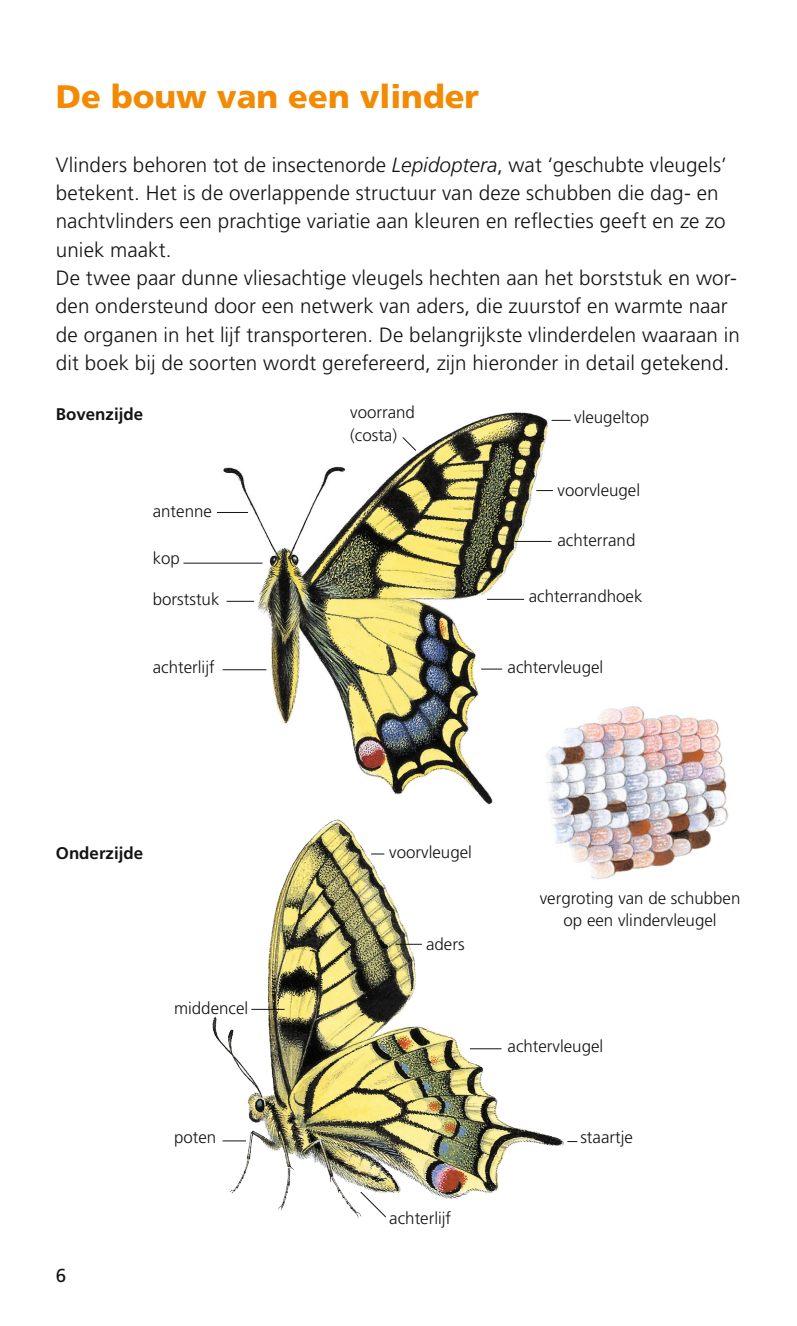
<style>
.page{position:relative;width:797px;height:1326px;background:#fff}
.page>*{position:absolute;margin:0;border:0;box-sizing:border-box;transform-origin:0 0}
.t1{font:900 32.5px "Frutiger LT";color:#f38a03}
.t2{font:300 20.5px/28.2px "Frutiger LT";letter-spacing:.005em;color:#131413}
.t3{font:18.75px "Frutiger";color:#131413}
.t4{font:300 17px/22.5px "Frutiger LT";color:#131413}
.t5{font:700 17px "Frutiger LT";color:#131413}
.s1{font-style:italic}
</style>
<div class="page">
<img style="left:210px;top:412px;width:346px;height:393px">
<img style="left:212px;top:819px;width:361px;height:399px">
<img style="left:536px;top:691px;width:193px;height:203px">
<hr style="left:217px;top:512px;width:31px;height:1px;background:#131413">
<hr style="left:183px;top:563px;width:79px;height:1px;background:#131413">
<svg style="left:226px;top:601px;width:28px;height:1px"></svg>
<hr style="left:222px;top:669px;width:44px;height:1px;background:#131413">
<svg style="left:401px;top:436px;width:15px;height:15px"></svg>
<svg style="left:551px;top:420px;width:19px;height:1px"></svg>
<svg style="left:536px;top:490px;width:16px;height:1px"></svg>
<hr style="left:514px;top:541px;width:37px;height:1px;background:#131413">
<hr style="left:486px;top:599px;width:38px;height:1px;background:#131413">
<svg style="left:481px;top:668px;width:21px;height:1px"></svg>
<svg style="left:371px;top:853px;width:13px;height:1px"></svg>
<svg style="left:395px;top:944px;width:26px;height:1px"></svg>
<hr style="left:469px;top:1048px;width:32px;height:1px;background:#131413">
<svg style="left:222px;top:1140px;width:24px;height:1px"></svg>
<hr style="left:251px;top:1009px;width:33px;height:1px;background:#131413">
<svg style="left:359px;top:1191px;width:27px;height:27px"></svg>
<h1 class="t1" style="left:56px;top:77px;width:424px">De bouw van een vlinder</h1>
<p class="t2" style="left:56px;top:151px;width:685px">Vlinders behoren tot de insectenorde <span class="s1">Lepidoptera</span>, wat ‘geschubte vleugels’ betekent. Het is de overlappende structuur van deze schubben die dag- en nachtvlinders een prachtige variatie aan kleuren en reflecties geeft en ze zo uniek maakt.<br>De twee paar dunne vliesachtige vleugels hechten aan het borststuk en wor&shy;den ondersteund door een netwerk van aders, die zuurstof en warmte naar de organen in het lijf transporteren. De belangrijkste vlinderdelen waaraan in dit boek bij de soorten wordt gerefereerd, zijn hieronder in detail getekend.</p>
<p class="t5" style="left:56px;top:404px;width:89px">Bovenzijde</p>
<p class="t4" style="left:153px;top:500px;width:61px">antenne</p>
<p class="t4" style="left:153px;top:547px;width:29px">kop</p>
<p class="t4" style="left:153px;top:588px;width:68px">borststuk</p>
<p class="t4" style="left:153px;top:656px;width:63px">achterlijf</p>
<p class="t5" style="left:56px;top:843px;width:89px">Onderzijde</p>
<p class="t3" style="left:56px;top:1264px;width:12px">6</p>
<p class="t4" style="left:174px;top:996px;width:76px">middencel</p>
<p class="t4" style="left:174px;top:1126px;width:44px">poten</p>
<p class="t4" style="left:350px;top:401px;width:66px">voorrand (costa)</p>
<p class="t4" style="left:574px;top:406px;width:77px">vleugeltop</p>
<p class="t4" style="left:557px;top:479px;width:84px">voorvleugel</p>
<p class="t4" style="left:557px;top:529px;width:79px">achterrand</p>
<p class="t4" style="left:528px;top:585px;width:115px">achterrandhoek</p>
<p class="t4" style="left:507px;top:656px;width:97px">achtervleugel</p>
<p class="t4" style="left:389px;top:840px;width:84px">voorvleugel</p>
<p class="t4" style="left:426px;top:933px;width:40px">aders</p>
<p class="t4" style="left:389px;top:1207px;width:63px">achterlijf</p>
<p class="t4" style="left:539px;top:887px;width:202px;text-align:center">vergroting van de schubben op een vlindervleugel</p>
<p class="t4" style="left:507px;top:1034px;width:97px">achtervleugel</p>
<p class="t4" style="left:580px;top:1126px;width:54px">staartje</p>
</div>
